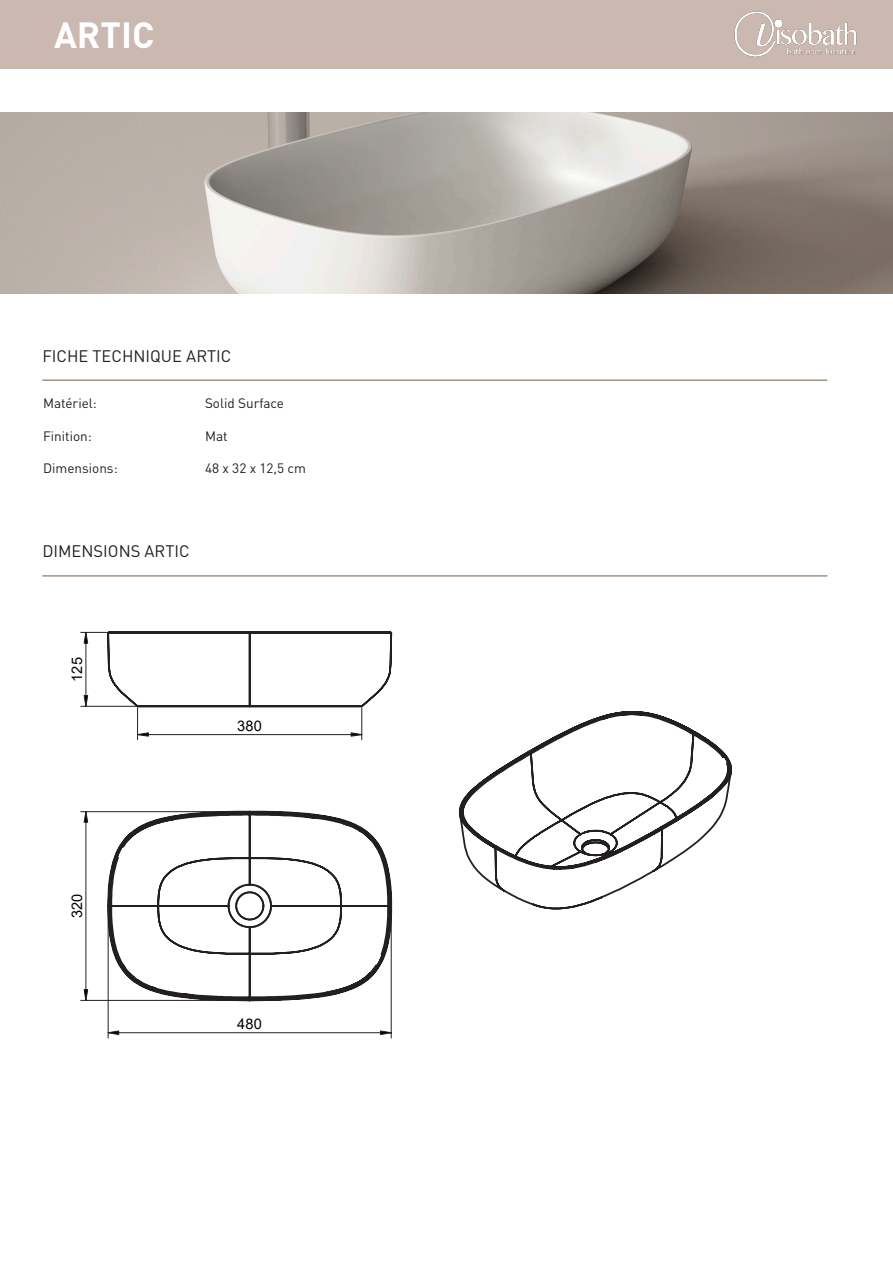
<style>
.page{position:relative;width:893px;height:1263px;background:#fff}
.page>*{position:absolute;margin:0;border:0;box-sizing:border-box;transform-origin:0 0}
.t1{font:700 36px "DIN Pro";color:#fff}
.t2{font:16.5px "DIN Pro";color:#231f20}
.t3{font:14.55px "Arial";letter-spacing:.01em;color:#000}
.t4{font:13.5px "DIN Pro";color:#231f20}
</style>
<div class="page">
<div style="left:0;top:0;width:893px;height:68px;background:#cbb8b1"></div>
<img style="left:734px;top:11px;width:123px;height:46px">
<hr style="left:42px;top:575px;width:785px;height:1px;background:#867668">
<hr style="left:42px;top:380px;width:785px;height:1px;background:#867668">
<img style="left:0;top:113px;width:893px;height:180px">
<svg style="left:367px;top:631px;width:365px;height:279px"></svg>
<svg style="left:80px;top:806px;width:317px;height:233px"></svg>
<svg style="left:80px;top:631px;width:287px;height:110px"></svg>
<p class="t1" style="left:54px;top:10px;width:102px">ARTIC</p>
<p class="t2" style="left:42px;top:344px;width:190px">FICHE TECHNIQUE ARTIC</p>
<p class="t4" style="left:43px;top:394px;width:55px">Matériel:</p>
<p class="t4" style="left:205px;top:394px;width:81px">Solid Surface</p>
<p class="t4" style="left:43px;top:427px;width:50px">Finition:</p>
<p class="t4" style="left:205px;top:427px;width:24px">Mat</p>
<p class="t4" style="left:43px;top:459px;width:76px">Dimensions:</p>
<p class="t4" style="left:205px;top:459px;width:103px">48 x 32 x 12,5 cm</p>
<p class="t2" style="left:42px;top:540px;width:149px">DIMENSIONS ARTIC</p>
<p class="t3" style="left:67px;top:682px;width:26px;rotate:-90deg">125</p>
<p class="t3" style="left:67px;top:918px;width:26px;rotate:-90deg">320</p>
<p class="t3" style="left:237px;top:716px;width:26px">380</p>
<p class="t3" style="left:237px;top:1014px;width:26px">480</p>
</div>
